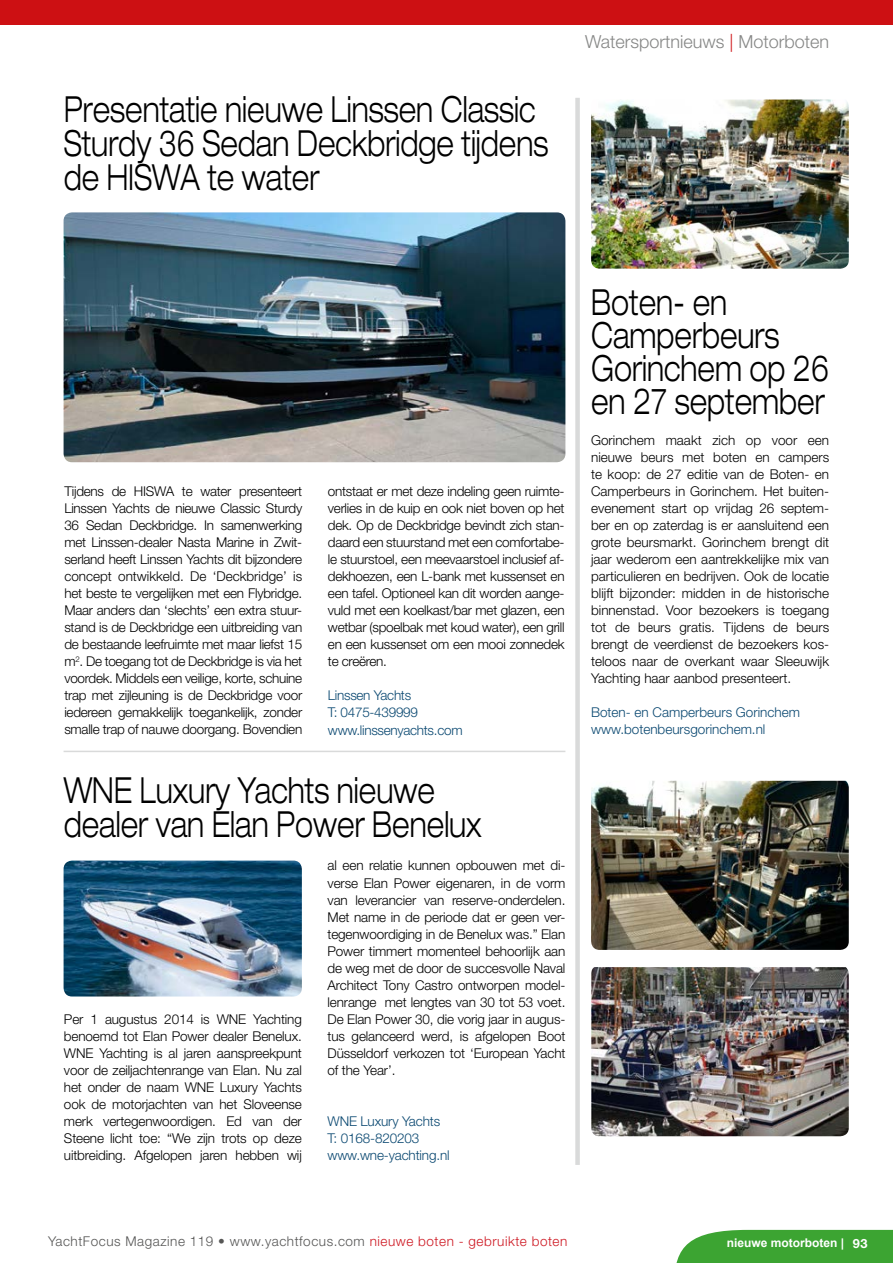
<style>
.page{position:relative;width:893px;height:1263px;background:#fff}
.page>*{position:absolute;margin:0;border:0;box-sizing:border-box;transform-origin:0 0}
.t1{font:300 expanded 36px/34px "Helvetica Neue";color:#000;scale:.75 1}
.t2{font:300 18px "Helvetica Neue";color:#868786}
.t3{font:300 13.5px/17px "Helvetica Neue";letter-spacing:-.01em;color:#000;text-align:justify}
.t4{font:300 13.5px/17px "Helvetica Neue";letter-spacing:-.01em;color:#0a4871}
.t5{font:300 13.5px "Helvetica Neue";letter-spacing:.04em;color:#565655}
.t6{font:700 12px "Arial";color:#fff}
.s1{color:#cd1013}
.s2{color:#ce1a24}
.s3{font-family:"Helvetica Neue";font-size:12.75px}
</style>
<div class="page">
<div style="left:676px;top:1230px;width:217px;height:33px;background:#3ca432"></div>
<div style="left:0;top:0;width:893px;height:25px;background:#cd1013"></div>
<hr style="left:64px;top:751px;width:501px;height:1px;background:#d9dada">
<div style="left:575px;top:98px;width:5px;height:1067px;background:#d9dada"></div>
<img style="left:64px;top:212px;width:501px;height:250px">
<img style="left:64px;top:860px;width:238px;height:136px">
<img style="left:591px;top:100px;width:258px;height:169px">
<img style="left:591px;top:781px;width:258px;height:169px">
<img style="left:591px;top:967px;width:258px;height:169px">
<h1 class="t1" style="left:64px;top:92px;width:648px">Presentatie nieuwe Linssen Classic<br>Sturdy 36 Sedan Deckbridge tijdens de HISWA te water</h1>
<h2 class="t2" style="left:585px;top:31px;width:246px">Watersportnieuws <span class="s1">|</span> Motorboten</h2>
<p class="t3" style="left:64px;top:483px;width:239px">Tijdens de HISWA te water presenteert Linssen Yachts de nieuwe Classic Sturdy 36 Sedan Deckbridge. In samenwerking met Linssen-dealer Nasta Marine in Zwit&shy;serland heeft Linssen Yachts dit bijzondere concept ontwikkeld. De ‘Deckbridge’ is het beste te vergelijken met een Flybridge.<br>Maar anders dan ‘slechts’ een extra stuur&shy;stand is de Deckbridge een uitbreiding van de bestaande leefruimte met maar liefst 15 m<sup>2</sup>. De toegang tot de Deckbridge is via het voordek. Middels een veilige, korte, schuine trap met zijleuning is de Deckbridge voor iedereen gemakkelijk toegankelijk, zonder smalle trap of nauwe doorgang. Bovendien</p>
<p class="t3" style="left:328px;top:483px;width:238px">ontstaat er met deze indeling geen ruimte&shy;verlies in de kuip en ook niet boven op het dek. Op de Deckbridge bevindt zich stan&shy;daard een stuurstand met een comfortabe&shy;le stuurstoel, een meevaarstoel inclusief af&shy;dekhoezen, een L-bank met kussenset en een tafel. Optioneel kan dit worden aange&shy;vuld met een koelkast/bar met glazen, een wetbar (spoelbak met koud water), een grill en een kussenset om een mooi zonnedek te creëren.</p>
<p class="t4" style="left:328px;top:687px;width:136px">Linssen Yachts<br>T: 0475-439999 www.linssenyachts.com</p>
<h1 class="t1" style="left:64px;top:772px;width:559px">WNE Luxury Yachts nieuwe dealer van Elan Power Benelux</h1>
<p class="t3" style="left:328px;top:857px;width:239px">al een relatie kunnen opbouwen met di&shy;verse Elan Power eigenaren, in de vorm van leverancier van reserve-onderdelen.<br>Met name in de periode dat er geen ver&shy;tegenwoordiging in de Benelux was.” Elan Power timmert momenteel behoorlijk aan de weg met de door de succesvolle Naval Architect Tony Castro ontworpen model&shy;lenrange met lengtes van 30 tot 53 voet.<br>De Elan Power 30, die vorig jaar in augus&shy;tus gelanceerd werd, is afgelopen Boot Düsseldorf verkozen tot ‘European Yacht of the Year’.</p>
<p class="t3" style="left:64px;top:1010px;width:239px">Per 1 augustus 2014 is WNE Yachting benoemd tot Elan Power dealer Benelux.<br>WNE Yachting is al jaren aanspreekpunt voor de zeiljachtenrange van Elan. Nu zal het onder de naam WNE Luxury Yachts ook de motorjachten van het Sloveense merk vertegenwoordigen. Ed van der Steene licht toe: “We zijn trots op deze uitbreiding. Afgelopen jaren hebben wij</p>
<p class="t4" style="left:328px;top:1112px;width:124px">WNE Luxury Yachts<br>T: 0168-820203 www.wne-yachting.nl</p>
<h1 class="t1" style="left:591px;top:286px;width:319px;line-height:33px">Boten- en<br>Camperbeurs<br>Gorinchem op 26 en 27 september</h1>
<p class="t3" style="left:591px;top:432px;width:240px">Gorinchem maakt zich op voor een nieuwe beurs met boten en campers te koop: de 27 editie van de Boten- en Camperbeurs in Gorinchem. Het buiten&shy;evenement start op vrijdag 26 septem&shy;ber en op zaterdag is er aansluitend een grote beursmarkt. Gorinchem brengt dit jaar wederom een aantrekkelijke mix van particulieren en bedrijven. Ook de locatie blijft bijzonder: midden in de historische binnenstad. Voor bezoekers is toegang tot de beurs gratis. Tijdens de beurs brengt de veerdienst de bezoekers kos&shy;teloos naar de overkant waar Sleeuwijk Yachting haar aanbod presenteert.</p>
<p class="t4" style="left:591px;top:704px;width:210px">Boten- en Camperbeurs Gorinchem www.botenbeursgorinchem.nl</p>
<p class="t5" style="left:48px;top:1233px;width:521px">YachtFocus Magazine 119 • www.yachtfocus.com <span class="s2">nieuwe boten - gebruikte boten</span></p>
<p class="t6" style="left:727px;top:1235px;width:142px">nieuwe motorboten | <span class="s3">93</span></p>
</div>
